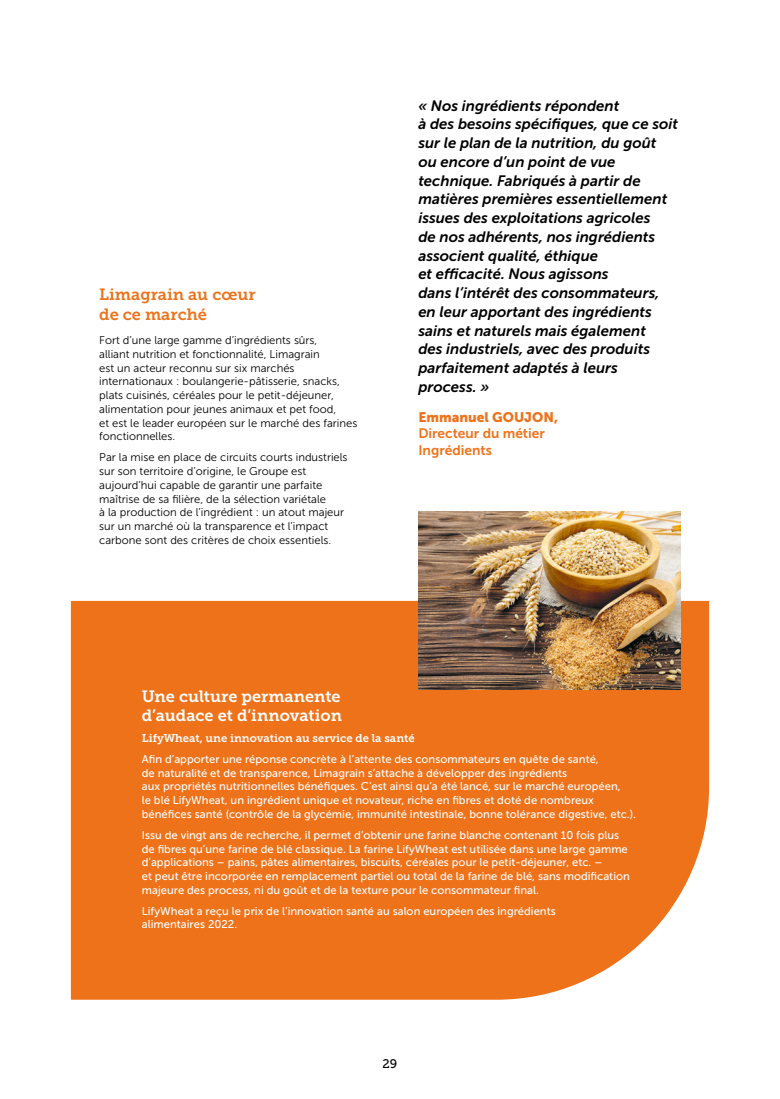
<style>
.page{position:relative;width:780px;height:1099px;background:#fff}
.page>*{position:absolute;margin:0;border:0;box-sizing:border-box;transform-origin:0 0}
.t1{font:16.25px/19.5px "Museo Slab 700";color:#fff}
.t2{font:16.25px/19.5px "Museo Slab 700";color:#ee7219}
.t3{font:italic 15px/18.8px "Museo Sans 700";color:#000}
.t4{font:13.75px/16.5px "Museo Sans 700";color:#ee7219}
.t5{font:13.75px "Museo Sans 900";color:#ee7219}
.t6{font:12.5px "Museo Slab 500";color:#000}
.t7{font:11.25px/13.8px "Museo Sans 500";color:#fff}
.t8{font:11.25px/13.8px "Museo Sans 300";color:#000}
.t9{font:11.25px "Museo Slab 700";color:#fff}
</style>
<div class="page">
<div style="left:71px;top:601px;width:638px;height:398px;background:#ee7219"></div>
<img style="left:418px;top:511px;width:262px;height:178px">
<h1 class="t2" style="left:99px;top:285px;width:158px">Limagrain au cœur de ce marché</h1>
<p class="t8" style="left:99px;top:333px;width:259px">Fort d’une large gamme d’ingrédients sûrs,<br>alliant nutrition et fonctionnalité, Limagrain<br>est un acteur reconnu sur six marchés internationaux : boulangerie-pâtisserie, snacks, plats cuisinés, céréales pour le petit-déjeuner, alimentation pour jeunes animaux et pet food,<br>et est le leader européen sur le marché des farines fonctionnelles.</p>
<p class="t8" style="left:99px;top:450px;width:250px">Par la mise en place de circuits courts industriels sur son territoire d’origine, le Groupe est aujourd’hui capable de garantir une parfaite maîtrise de sa filière, de la sélection variétale<br>à la production de l’ingrédient : un atout majeur sur un marché où la transparence et l’impact carbone sont des critères de choix essentiels.</p>
<p class="t3" style="left:418px;top:96px;width:261px">« Nos ingrédients répondent<br>à des besoins spécifiques, que ce soit sur le plan de la nutrition, du goût ou encore d’un point de vue technique. Fabriqués à partir de matières premières essentiellement issues des exploitations agricoles<br>de nos adhérents, nos ingrédients associent qualité, éthique<br>et efficacité. Nous agissons<br>dans l’intérêt des consommateurs, en leur apportant des ingrédients sains et naturels mais également<br>des industriels, avec des produits parfaitement adaptés à leurs process. »</p>
<p class="t5" style="left:418px;top:409px;width:141px">Emmanuel GOUJON,</p>
<p class="t4" style="left:418px;top:425px;width:128px">Directeur du métier<br>Ingrédients</p>
<h1 class="t1" style="left:142px;top:686px;width:202px">Une culture permanente d’audace et d’innovation</h1>
<p class="t9" style="left:142px;top:731px;width:274px">LifyWheat, une innovation au service de la santé</p>
<p class="t7" style="left:142px;top:752px;width:495px">Afin d’apporter une réponse concrète à l’attente des consommateurs en quête de santé,<br>de naturalité et de transparence, Limagrain s’attache à développer des ingrédients<br>aux propriétés nutritionnelles bénéfiques. C’est ainsi qu’a été lancé, sur le marché européen,<br>le blé LifyWheat, un ingrédient unique et novateur, riche en fibres et doté de nombreux bénéfices santé (contrôle de la glycémie, immunité intestinale, bonne tolérance digestive, etc.).</p>
<p class="t7" style="left:142px;top:828px;width:489px">Issu de vingt ans de recherche, il permet d’obtenir une farine blanche contenant 10 fois plus de fibres qu’une farine de blé classique. La farine LifyWheat est utilisée dans une large gamme d’applications – pains, pâtes alimentaires, biscuits, céréales pour le petit-déjeuner, etc. –<br>et peut être incorporée en remplacement partiel ou total de la farine de blé, sans modification majeure des process, ni du goût et de la texture pour le consommateur final.</p>
<p class="t7" style="left:142px;top:903px;width:415px">LifyWheat a reçu le prix de l’innovation santé au salon européen des ingrédients alimentaires 2022.</p>
<p class="t6" style="left:382px;top:1056px;width:16px">29</p>
</div>
